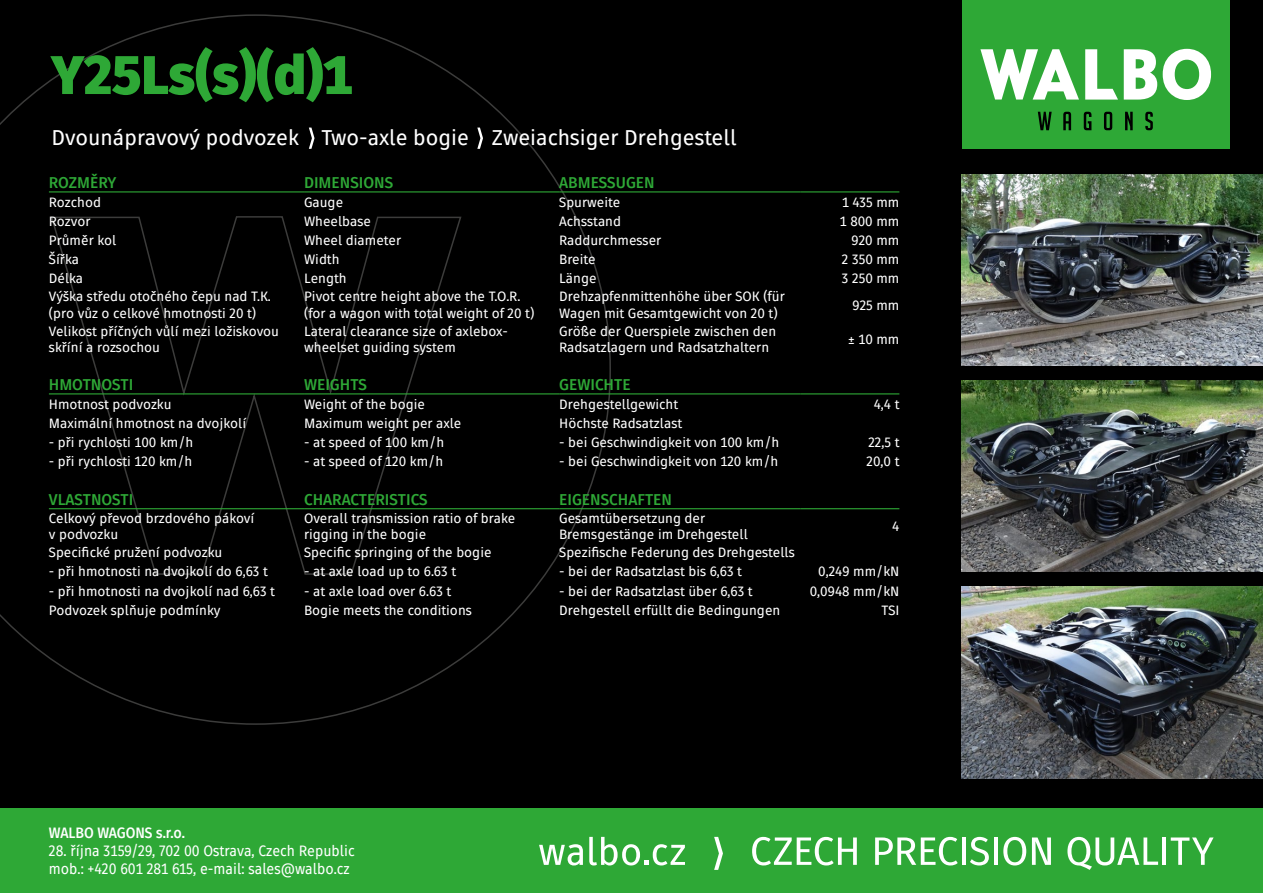
<style>
.page{position:relative;width:1263px;height:893px;background:#000}
.page>*{position:absolute;margin:0;border:0;box-sizing:border-box;transform-origin:0 0}
.t1{font:900 54.15px "Fuse";color:#2ea836}
.t2{font:21.45px "Fuse";color:#fff}
.t3{font:700 15.6px "Fuse";color:#2ea836}
.t4{font:15px/18px "Fuse";color:#fff;scale:.94 1}
.t5{font:700 15px "Fuse";color:#fff;scale:.94 1}
.t6{font:13.5px/16.2px "Fuse";color:#fff}
</style>
<div class="page">
<svg style="left:0;top:14px;width:611px;height:711px"></svg>
<div style="left:962px;top:0;width:268px;height:149px;background:#2ea836"></div>
<svg style="left:1038px;top:112px;width:14px;height:18px"></svg>
<svg style="left:1063px;top:112px;width:8px;height:18px"></svg>
<svg style="left:1084px;top:112px;width:7px;height:18px"></svg>
<svg style="left:1104px;top:112px;width:8px;height:18px"></svg>
<svg style="left:1125px;top:112px;width:8px;height:18px"></svg>
<svg style="left:1145px;top:112px;width:8px;height:18px"></svg>
<svg style="left:980px;top:49px;width:99px;height:51px"></svg>
<svg style="left:1085px;top:49px;width:33px;height:51px"></svg>
<svg style="left:1124px;top:49px;width:33px;height:51px"></svg>
<svg style="left:1163px;top:49px;width:48px;height:51px"></svg>
<div style="left:0;top:808px;width:1263px;height:85px;background:#2ea836"></div>
<img style="left:962px;top:174px;width:301px;height:192px">
<img style="left:962px;top:381px;width:301px;height:191px">
<img style="left:962px;top:587px;width:301px;height:191px">
<svg style="left:752px;top:837px;width:105px;height:28px"></svg>
<svg style="left:875px;top:837px;width:83px;height:28px"></svg>
<hr style="left:962px;top:837px;width:4px;height:28px;background:#fff">
<svg style="left:970px;top:837px;width:19px;height:28px"></svg>
<hr style="left:994px;top:837px;width:4px;height:28px;background:#fff">
<svg style="left:1003px;top:837px;width:23px;height:28px"></svg>
<svg style="left:1032px;top:837px;width:19px;height:28px"></svg>
<svg style="left:1067px;top:837px;width:91px;height:33px"></svg>
<hr style="left:1162px;top:837px;width:4px;height:28px;background:#fff">
<svg style="left:1171px;top:837px;width:42px;height:28px"></svg>
<svg style="left:714px;top:837px;width:9px;height:33px"></svg>
<svg style="left:539px;top:844px;width:44px;height:21px"></svg>
<svg style="left:589px;top:837px;width:96px;height:28px"></svg>
<hr style="left:49px;top:191px;width:255px;height:1px;background:#2ea836">
<hr style="left:304px;top:191px;width:255px;height:1px;background:#2ea836">
<hr style="left:559px;top:191px;width:242px;height:1px;background:#2ea836">
<hr style="left:801px;top:191px;width:98px;height:1px;background:#2ea836">
<hr style="left:49px;top:393px;width:255px;height:1px;background:#2ea836">
<hr style="left:304px;top:393px;width:255px;height:1px;background:#2ea836">
<hr style="left:559px;top:393px;width:242px;height:1px;background:#2ea836">
<hr style="left:801px;top:393px;width:98px;height:1px;background:#2ea836">
<hr style="left:49px;top:508px;width:255px;height:1px;background:#2ea836">
<hr style="left:304px;top:508px;width:255px;height:1px;background:#2ea836">
<hr style="left:559px;top:508px;width:242px;height:1px;background:#2ea836">
<hr style="left:801px;top:508px;width:98px;height:1px;background:#2ea836">
<svg style="left:309px;top:128px;width:5px;height:21px"></svg>
<svg style="left:477px;top:128px;width:6px;height:21px"></svg>
<h1 class="t1" style="left:51px;top:38px;width:303px">Y25Ls(s)(d)1</h1>
<h2 class="t2" style="left:52px;top:124px;width:687px">Dvounápravový podvozek Two-axle bogie Zweiachsiger Drehgestell</h2>
<p class="t3" style="left:49px;top:173px;width:69px">ROZMĚRY</p>
<p class="t3" style="left:304px;top:173px;width:91px">DIMENSIONS</p>
<p class="t3" style="left:559px;top:173px;width:97px">ABMESSUGEN</p>
<p class="t6" style="left:49px;top:194px;width:54px">Rozchod</p>
<p class="t6" style="left:304px;top:194px;width:41px">Gauge</p>
<p class="t6" style="left:559px;top:194px;width:63px">Spurweite</p>
<p class="t6" style="left:842px;top:194px;width:59px">1 435 mm</p>
<p class="t6" style="left:49px;top:213px;width:43px">Rozvor</p>
<p class="t6" style="left:304px;top:213px;width:69px">Wheelbase</p>
<p class="t6" style="left:559px;top:213px;width:63px">Achsstand</p>
<p class="t6" style="left:840px;top:213px;width:61px">1 800 mm</p>
<p class="t6" style="left:49px;top:232px;width:69px">Průměr kol</p>
<p class="t6" style="left:304px;top:232px;width:99px">Wheel diameter</p>
<p class="t6" style="left:559px;top:232px;width:104px">Raddurchmesser</p>
<p class="t6" style="left:851px;top:232px;width:49px">920 mm</p>
<p class="t6" style="left:49px;top:251px;width:32px">Šířka</p>
<p class="t6" style="left:304px;top:251px;width:37px">Width</p>
<p class="t6" style="left:559px;top:251px;width:38px">Breite</p>
<p class="t6" style="left:842px;top:251px;width:59px">2 350 mm</p>
<p class="t6" style="left:49px;top:270px;width:36px">Délka</p>
<p class="t6" style="left:304px;top:270px;width:44px">Length</p>
<p class="t6" style="left:559px;top:270px;width:39px">Länge</p>
<p class="t6" style="left:842px;top:270px;width:59px">3 250 mm</p>
<p class="t6" style="left:49px;top:289px;width:223px">Výška středu otočného čepu nad T.K. (pro vůz o celkové hmotnosti 20 t)</p>
<p class="t6" style="left:304px;top:289px;width:232px">Pivot centre height above the T.O.R. (for a wagon with total weight of 20 t)</p>
<p class="t6" style="left:559px;top:289px;width:227px">Drehzapfenmittenhöhe über SOK (für<br>Wagen mit Gesamtgewicht von 20 t)</p>
<p class="t6" style="left:852px;top:297px;width:48px">925 mm</p>
<p class="t6" style="left:49px;top:323px;width:232px">Velikost příčných vůlí mezi ložiskovou skříní a rozsochou</p>
<p class="t6" style="left:304px;top:323px;width:205px">Lateral clearance size of axlebox&shy;wheelset guiding system</p>
<p class="t6" style="left:559px;top:323px;width:218px">Größe der Querspiele zwischen den<br>Radsatzlagern und Radsatzhaltern</p>
<p class="t6" style="left:848px;top:331px;width:53px">± 10 mm</p>
<p class="t3" style="left:49px;top:375px;width:86px">HMOTNOSTI</p>
<p class="t3" style="left:304px;top:375px;width:64px">WEIGHTS</p>
<p class="t3" style="left:559px;top:375px;width:73px">GEWICHTE</p>
<p class="t6" style="left:49px;top:396px;width:124px">Hmotnost podvozku</p>
<p class="t6" style="left:304px;top:396px;width:123px">Weight of the bogie</p>
<p class="t6" style="left:559px;top:396px;width:120px">Drehgestellgewicht</p>
<p class="t6" style="left:874px;top:396px;width:27px">4,4 t</p>
<p class="t6" style="left:49px;top:415px;width:199px">Maximální hmotnost na dvojkolí</p>
<p class="t6" style="left:304px;top:415px;width:159px">Maximum weight per axle</p>
<p class="t6" style="left:559px;top:415px;width:124px">Höchste Radsatzlast</p>
<p class="t6" style="left:49px;top:434px;width:146px">- při rychlosti 100 km/h</p>
<p class="t6" style="left:304px;top:434px;width:142px">- at speed of 100 km/h</p>
<p class="t6" style="left:559px;top:434px;width:222px">- bei Geschwindigkeit von 100 km/h</p>
<p class="t6" style="left:868px;top:434px;width:33px">22,5 t</p>
<p class="t6" style="left:49px;top:453px;width:145px">- při rychlosti 120 km/h</p>
<p class="t6" style="left:304px;top:453px;width:141px">- at speed of 120 km/h</p>
<p class="t6" style="left:559px;top:453px;width:221px">- bei Geschwindigkeit von 120 km/h</p>
<p class="t6" style="left:866px;top:453px;width:34px">20,0 t</p>
<p class="t3" style="left:49px;top:489px;width:86px">VLASTNOSTI</p>
<p class="t3" style="left:304px;top:489px;width:125px">CHARACTERISTICS</p>
<p class="t3" style="left:559px;top:489px;width:114px">EIGENSCHAFTEN</p>
<p class="t6" style="left:49px;top:510px;width:207px">Celkový převod brzdového pákoví v podvozku</p>
<p class="t6" style="left:304px;top:510px;width:213px">Overall transmission ratio of brake rigging in the bogie</p>
<p class="t6" style="left:559px;top:510px;width:190px">Gesamtübersetzung der<br>Bremsgestänge im Drehgestell</p>
<p class="t6" style="left:892px;top:518px;width:9px">4</p>
<p class="t6" style="left:49px;top:545px;width:175px">Specifické pružení podvozku</p>
<p class="t6" style="left:304px;top:545px;width:189px">Specific springing of the bogie</p>
<p class="t6" style="left:559px;top:545px;width:237px">Spezifische Federung des Drehgestells</p>
<p class="t6" style="left:49px;top:564px;width:220px">- při hmotnosti na dvojkolí do 6,63 t</p>
<p class="t6" style="left:304px;top:564px;width:153px">- at axle load up to 6.63 t</p>
<p class="t6" style="left:559px;top:564px;width:184px">- bei der Radsatzlast bis 6,63 t</p>
<p class="t6" style="left:818px;top:564px;width:83px">0,249 mm/kN</p>
<p class="t6" style="left:49px;top:583px;width:228px">- při hmotnosti na dvojkolí nad 6,63 t</p>
<p class="t6" style="left:304px;top:583px;width:149px">- at axle load over 6.63 t</p>
<p class="t6" style="left:559px;top:583px;width:195px">- bei der Radsatzlast über 6,63 t</p>
<p class="t6" style="left:810px;top:583px;width:91px">0,0948 mm/kN</p>
<p class="t6" style="left:49px;top:602px;width:173px">Podvozek splňuje podmínky</p>
<p class="t6" style="left:304px;top:602px;width:169px">Bogie meets the conditions</p>
<p class="t6" style="left:559px;top:602px;width:223px">Drehgestell erfüllt die Bedingungen</p>
<p class="t6" style="left:881px;top:602px;width:19px">TSI</p>
<p class="t5" style="left:49px;top:823px;width:146px">WALBO WAGONS s.r.o.</p>
<p class="t4" style="left:49px;top:842px;width:327px">28. října 3159/29, 702 00 Ostrava, Czech Republic mob.: +420 601 281 615, e-mail: sales@walbo.cz</p>
</div>
